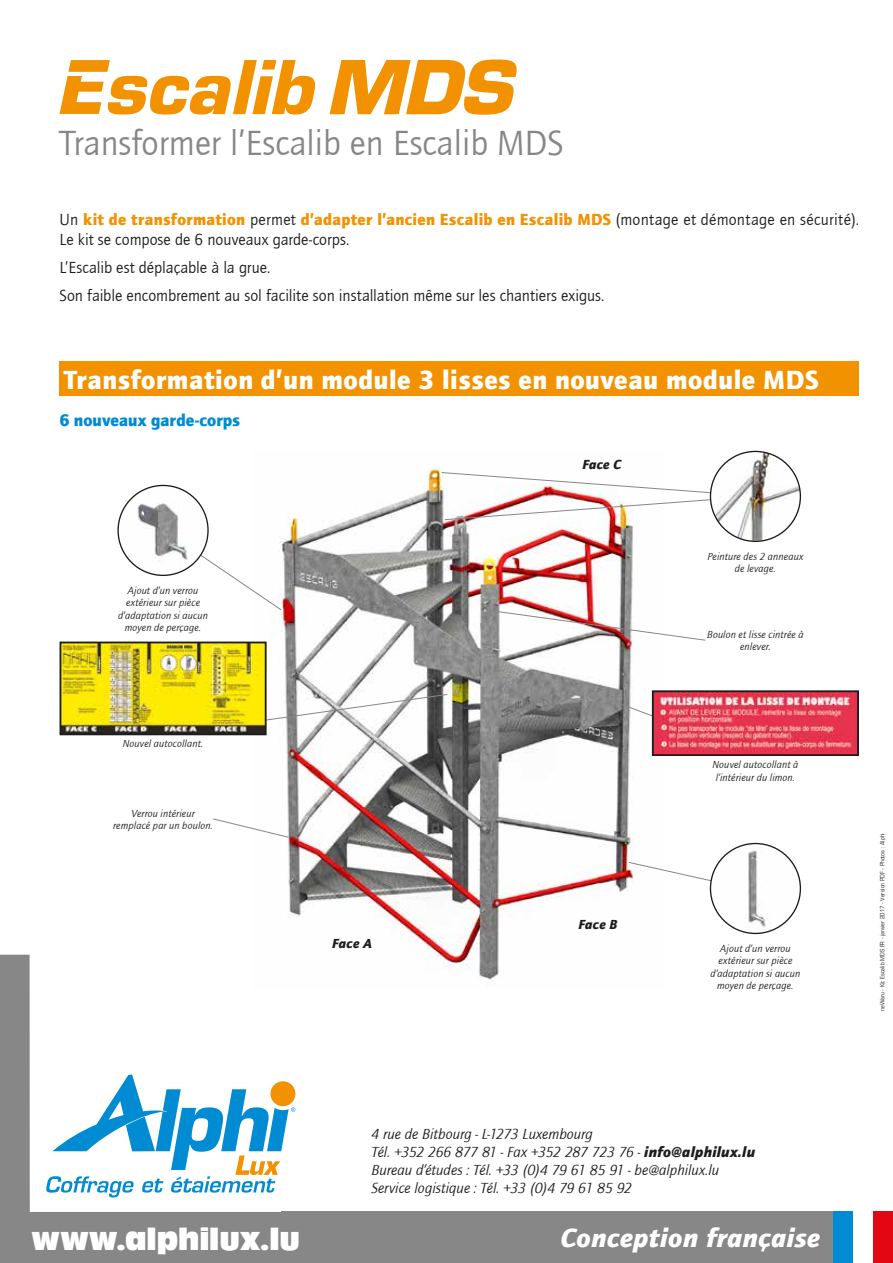
<style>
.page{position:relative;width:893px;height:1263px;background:#fff}
.page>*{position:absolute;margin:0;border:0;box-sizing:border-box;transform-origin:0 0}
.t1{font:36px "Quay Sans ITC Com";color:#878787}
.t2{font:32.25px "Antique Olive T Compact";letter-spacing:-.005em;color:#fff;scale:.92 1}
.t3{font:900 27px "Quay Sans ITC Com";letter-spacing:.02em;color:#fff}
.t4{font:italic 900 27px "Quay Sans ITC Com";letter-spacing:.02em;color:#fff}
.t5{font:900 17.25px "Quay Sans ITC Com";letter-spacing:-.005em;color:#008bd2}
.t6{font:16.5px/19.5px "Quay Sans ITC Com";letter-spacing:-.005em;color:#1d1d1b}
.t7{font:italic 15px/18px "Quay Sans ITC Com";letter-spacing:-.005em;color:#1d1d1b}
.t8{font:italic 900 13.5px "Quay Sans ITC Com";letter-spacing:.02em;color:#1d1d1b}
.t9{font:italic 10.5px/12.6px "Quay Sans ITC Com";letter-spacing:.015em;color:#1d1d1b;text-align:center}
.t10{font:condensed 6px "Eurostile LT Std";color:#1d1d1b}
.s1{font-weight:900;color:#f39200}
.s2{font-weight:900}
</style>
<div class="page">
<svg style="left:60px;top:60px;width:256px;height:55px"></svg>
<svg style="left:330px;top:60px;width:187px;height:55px"></svg>
<img style="left:254px;top:467px;width:398px;height:513px">
<div style="left:60px;top:361px;width:799px;height:34px;background:#f39200"></div>
<svg style="left:170px;top:529px;width:112px;height:82px"></svg>
<svg style="left:213px;top:818px;width:77px;height:20px"></svg>
<svg style="left:267px;top:694px;width:181px;height:41px"></svg>
<svg style="left:628px;top:862px;width:83px;height:29px"></svg>
<svg style="left:604px;top:697px;width:48px;height:59px"></svg>
<img style="left:486px;top:609px;width:220px;height:32px">
<svg style="left:441px;top:472px;width:270px;height:48px"></svg>
<img style="left:119px;top:486px;width:88px;height:89px">
<img style="left:711px;top:452px;width:89px;height:89px">
<img style="left:711px;top:844px;width:89px;height:89px">
<img style="left:655px;top:693px;width:201px;height:60px">
<div style="left:652px;top:690px;width:207px;height:66px;border:2px solid #1d1d1b"></div>
<img style="left:63px;top:644px;width:201px;height:88px">
<div style="left:60px;top:641px;width:207px;height:94px;border:2px solid #1d1d1b"></div>
<svg style="left:0;top:955px;width:294px;height:308px"></svg>
<div style="left:281px;top:1212px;width:565px;height:51px;background:#878787"></div>
<div style="left:833px;top:1212px;width:20px;height:51px;background:#008bd2"></div>
<div style="left:873px;top:1212px;width:20px;height:51px;background:#e30613"></div>
<svg style="left:46px;top:1074px;width:249px;height:123px"></svg>
<h1 class="t1" style="left:60px;top:122px;width:505px">Transformer l’Escalib en Escalib MDS</h1>
<h3 class="t6" style="left:60px;top:210px;width:801px">Un <span class="s1">kit de transformation</span> permet <span class="s1">d’adapter l’ancien Escalib en Escalib MDS</span> (montage et démontage en sécurité).<br>Le kit se compose de 6 nouveaux garde-corps.</h3>
<h3 class="t6" style="left:60px;top:253px;width:546px;line-height:28px">L’Escalib est déplaçable à la grue.<br>Son faible encombrement au sol facilite son installation même sur les chantiers exigus.</h3>
<h3 class="t3" style="left:64px;top:362px;width:757px">Transformation d’un module 3 lisses en nouveau module MDS</h3>
<h3 class="t5" style="left:60px;top:408px;width:182px">6 nouveaux garde-corps</h3>
<p class="t9" style="left:118px;top:584px;width:91px">Ajout d’un verrou extérieur sur pièce d’adaptation si aucun moyen de perçage.</p>
<p class="t8" style="left:582px;top:456px;width:40px">Face C</p>
<p class="t9" style="left:707px;top:550px;width:97px">Peinture des 2 anneaux de levage.</p>
<p class="t9" style="left:707px;top:628px;width:98px">Boulon et lisse cintrée à enlever.</p>
<p class="t9" style="left:123px;top:737px;width:82px">Nouvel autocollant.</p>
<p class="t9" style="left:113px;top:807px;width:101px">Verrou intérieur remplacé par un boulon.</p>
<p class="t8" style="left:332px;top:935px;width:41px">Face A</p>
<p class="t8" style="left:579px;top:915px;width:40px">Face B</p>
<p class="t9" style="left:712px;top:758px;width:87px">Nouvel autocollant à l’intérieur du limon.</p>
<p class="t9" style="left:710px;top:942px;width:91px">Ajout d’un verrou extérieur sur pièce d’adaptation si aucun moyen de perçage.</p>
<p class="t10" style="left:879px;top:1011px;width:179px;rotate:-90deg">neWaru - Kit Escalib MDS FR - janvier 2017 - Version PDF - Photos : Alphi</p>
<h2 class="t2" style="left:32px;top:1220px;width:293px">www.alphilux.lu</h2>
<h3 class="t7" style="left:371px;top:1125px;width:385px">4 rue de Bitbourg - L-1273 Luxembourg<br>Tél. +352 266 877 81 - Fax +352 287 723 76 - <span class="s2">info@alphilux.lu </span>Bureau d’études : Tél. +33 (0)4 79 61 85 91 - be@alphilux.lu Service logistique : Tél. +33 (0)4 79 61 85 92</h3>
<h3 class="t4" style="left:561px;top:1220px;width:261px">Conception française</h3>
</div>
